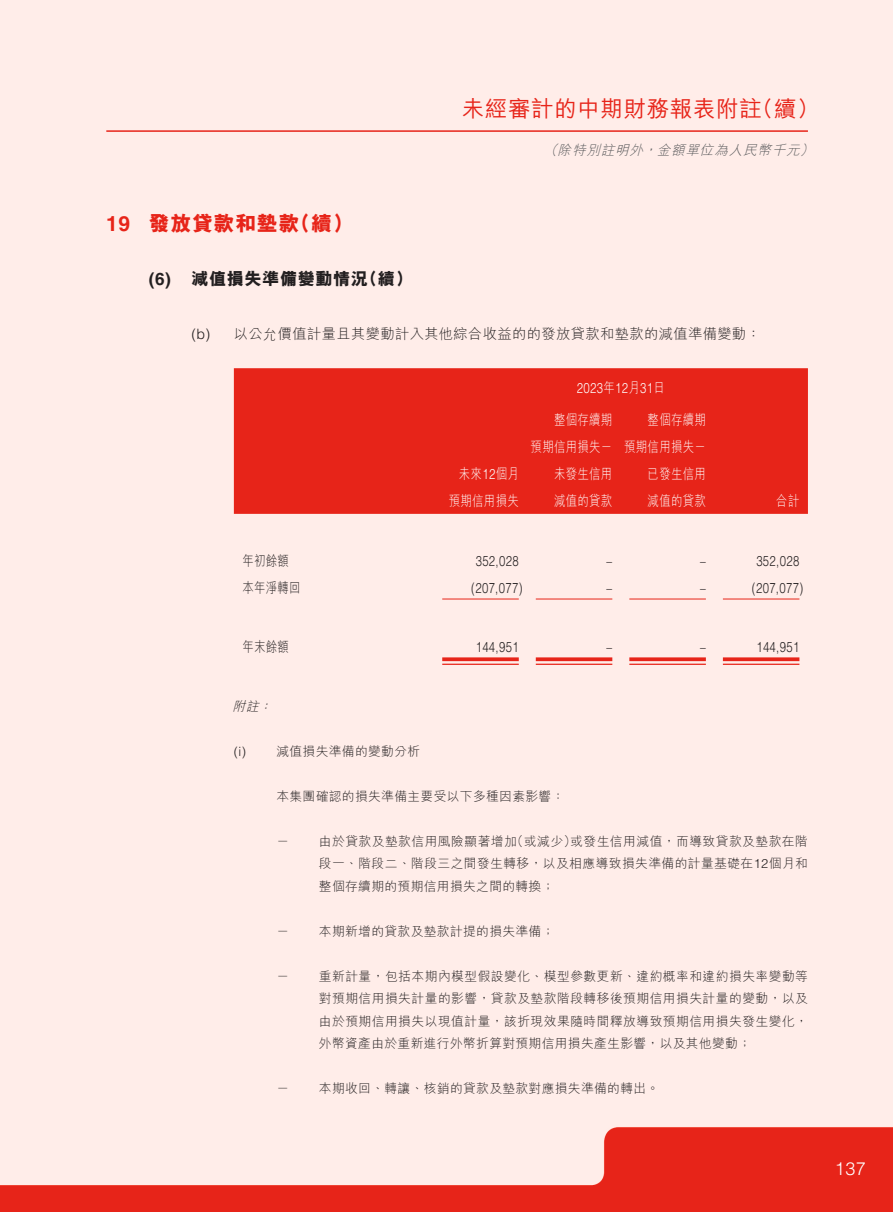
<style>
.page{position:relative;width:893px;height:1212px;background:#ffede9}
.page>*{position:absolute;margin:0;border:0;box-sizing:border-box;transform-origin:0 0}
.t1{font:500 22.5px "M Hei HK";letter-spacing:.03em;color:#e72419}
.t2{font:800 21px "M Hei HK";letter-spacing:.03em;color:#e72419}
.t3{font:300 18px "Helvetica LT Std";color:#fff}
.t4{font:800 17.25px "M Hei HK";letter-spacing:.03em;color:#231f20}
.t5{font:300 14.25px/27px "M Hei HK";letter-spacing:.03em;color:#fff;text-align:right;scale:.8 1}
.t6{font:300 14.25px "Helvetica LT Std";letter-spacing:.03em;color:#231f20;scale:.8 1}
.t7{font:300 14.25px "M Hei HK";letter-spacing:.03em;color:#231f20}
.t8{font:300 14.25px "M Hei HK";letter-spacing:.03em;color:#231f20;scale:.8 1}
.t9{font:300 14.25px "Helvetica LT Std";letter-spacing:.03em;color:#fff;scale:.8 1}
.t10{font:italic 300 13.5px "M Hei HK";color:#57585a}
.t11{font:300 12.75px/22.5px "M Hei HK";letter-spacing:.03em;color:#231f20;text-align:justify}
.t12{font:italic 300 12.75px "M Hei HK";color:#231f20}
.s1{font-family:"Helvetica LT Std";font-weight:700}
.s2{font-family:"Helvetica LT Std"}
.s3{font-family:"M Hei HK"}
</style>
<div class="page">
<hr style="left:106px;top:130px;width:702px;height:2px;background:#e72419">
<div style="left:234px;top:368px;width:574px;height:146px;background:#e72419"></div>
<hr style="left:442px;top:599px;width:77px;height:1px;background:#e72419">
<hr style="left:536px;top:599px;width:76px;height:1px;background:#e72419">
<hr style="left:629px;top:599px;width:77px;height:1px;background:#e72419">
<hr style="left:723px;top:599px;width:76px;height:1px;background:#e72419">
<svg style="left:442px;top:657px;width:77px;height:4px"></svg>
<hr style="left:442px;top:664px;width:77px;height:1px;background:#e72419">
<svg style="left:536px;top:657px;width:76px;height:4px"></svg>
<hr style="left:536px;top:664px;width:76px;height:1px;background:#e72419">
<svg style="left:629px;top:657px;width:77px;height:4px"></svg>
<hr style="left:629px;top:664px;width:77px;height:1px;background:#e72419">
<svg style="left:723px;top:657px;width:76px;height:4px"></svg>
<hr style="left:723px;top:664px;width:76px;height:1px;background:#e72419">
<h1 class="t1" style="left:462px;top:92px;width:359px">未經審計的中期財務報表附註（續）</h1>
<p class="t10" style="left:544px;top:143px;width:274px">（除特別註明外，金額單位為人民幣千元）</p>
<h2 class="t2" style="left:106px;top:213px;width:249px"><span class="s1">19</span> 發放貸款和墊款（續）</h2>
<h3 class="t4" style="left:149px;top:270px;width:265px"><span class="s1">(6)</span> 減值損失準備變動情況（續）</h3>
<p class="t7" style="left:191px;top:327px;width:571px"><span class="s2">(b)</span> 以公允價值計量且其變動計入其他綜合收益的的發放貸款和墊款的減值準備變動：</p>
<p class="t9" style="left:577px;top:379px;width:112px">2023<span class="s3">年</span>12<span class="s3">月</span>31<span class="s3">日</span></p>
<p class="t5" style="left:449px;top:460px;width:89px">未來<span class="s2">12</span>個月預期信用損失</p>
<p class="t5" style="left:531px;top:406px;width:104px">整個存續期<br>預期信用損失－未發生信用<br>減值的貸款</p>
<p class="t5" style="left:624px;top:406px;width:104px">整個存續期<br>預期信用損失－已發生信用<br>減值的貸款</p>
<p class="t5" style="left:776px;top:487px;width:30px">合計</p>
<p class="t8" style="left:242px;top:554px;width:60px">年初餘額</p>
<p class="t6" style="left:476px;top:552px;width:55px">352,028</p>
<p class="t6" style="left:607px;top:552px;width:9px">–</p>
<p class="t6" style="left:700px;top:552px;width:9px">–</p>
<p class="t6" style="left:756px;top:552px;width:55px">352,028</p>
<p class="t8" style="left:242px;top:581px;width:74px">本年淨轉回</p>
<p class="t6" style="left:471px;top:579px;width:66px">(207,077)</p>
<p class="t6" style="left:607px;top:579px;width:9px">–</p>
<p class="t6" style="left:700px;top:579px;width:9px">–</p>
<p class="t6" style="left:752px;top:579px;width:66px">(207,077)</p>
<p class="t8" style="left:242px;top:639px;width:60px">年末餘額</p>
<p class="t6" style="left:476px;top:638px;width:55px">144,951</p>
<p class="t6" style="left:607px;top:638px;width:9px">–</p>
<p class="t6" style="left:700px;top:638px;width:9px">–</p>
<p class="t6" style="left:756px;top:638px;width:55px">144,951</p>
<p class="t12" style="left:233px;top:699px;width:44px">附註：</p>
<p class="t11" style="left:234px;top:740px;width:188px"><span class="s2">(i)</span> 減值損失準備的變動分析</p>
<p class="t11" style="left:276px;top:785px;width:289px">本集團確認的損失準備主要受以下多種因素影響：</p>
<p class="t11" style="left:276px;top:830px;width:14px">－</p>
<p class="t11" style="left:319px;top:830px;width:490px">由於貸款及墊款信用風險顯著增加（或減少）或發生信用減值，而導致貸款及墊款在階段一、階段二、階段三之間發生轉移，以及相應導致損失準備的計量基礎在<span class="s2">12</span>個月和整個存續期的預期信用損失之間的轉換；</p>
<p class="t11" style="left:276px;top:920px;width:14px">－</p>
<p class="t11" style="left:319px;top:920px;width:237px">本期新增的貸款及墊款計提的損失準備；</p>
<p class="t11" style="left:276px;top:965px;width:14px">－</p>
<p class="t11" style="left:319px;top:965px;width:491px">重新計量，包括本期內模型假設變化、模型參數更新、違約概率和違約損失率變動等對預期信用損失計量的影響，貸款及墊款階段轉移後預期信用損失計量的變動，以及由於預期信用損失以現值計量，該折現效果隨時間釋放導致預期信用損失發生變化，外幣資產由於重新進行外幣折算對預期信用損失產生影響，以及其他變動；</p>
<p class="t11" style="left:276px;top:1077px;width:14px">－</p>
<p class="t11" style="left:319px;top:1077px;width:342px">本期收回、轉讓、核銷的貸款及墊款對應損失準備的轉出。</p>
<h3 class="t3" style="left:835px;top:1158px;width:33px">137</h3>
</div>
